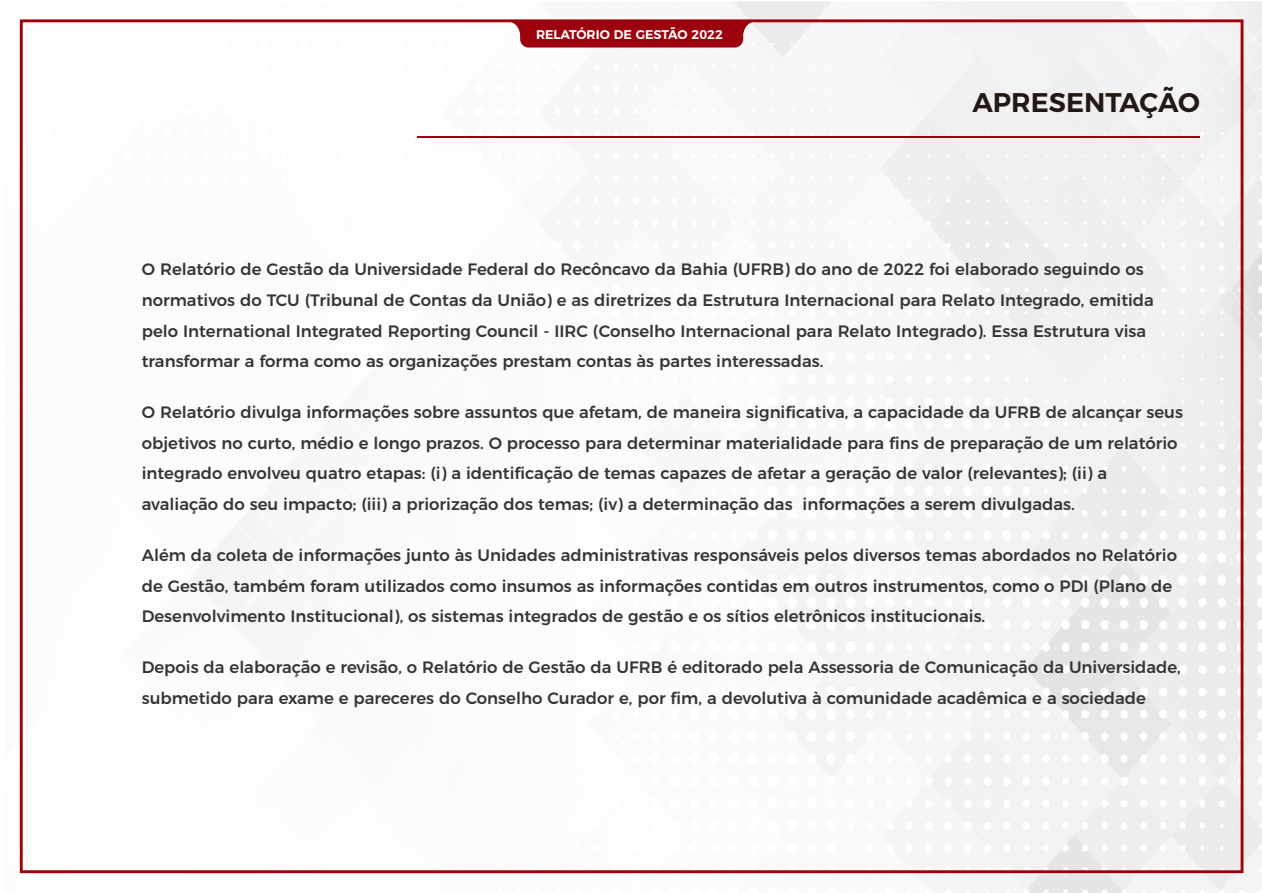
<style>
.page{position:relative;width:1262px;height:893px;background:#fff}
.page>*{position:absolute;margin:0;border:0;box-sizing:border-box;transform-origin:0 0}
.t1{font:600 27px "Montserrat";color:#231814}
.t2{font:500 16.5px/30.6px "Montserrat";color:#373435}
.t3{font:600 12.6px "Montserrat";color:#fff}
</style>
<div class="page">
<img style="left:19px;top:1px;width:1243px;height:892px">
<svg style="left:506px;top:21px;width:251px;height:27px;background:#a61e29"></svg>
<hr style="left:417px;top:136px;width:782px;height:2px;background:#9c020e">
<p class="t3" style="left:536px;top:27px;width:188px">RELATÓRIO DE GESTÃO 2022</p>
<h1 class="t1" style="left:972px;top:86px;width:229px">APRESENTAÇÃO</h1>
<p class="t2" style="left:142px;top:254px;width:1013px">O Relatório de Gestão da Universidade Federal do Recôncavo da Bahia (UFRB) do ano de 2022 foi elaborado seguindo os normativos do TCU (Tribunal de Contas da União) e as diretrizes da Estrutura Internacional para Relato Integrado, emitida pelo International Integrated Reporting Council - IIRC (Conselho Internacional para Relato Integrado). Essa Estrutura visa transformar a forma como as organizações prestam contas às partes interessadas.</p>
<p class="t2" style="left:142px;top:397px;width:1042px">O Relatório divulga informações sobre assuntos que afetam, de maneira significativa, a capacidade da UFRB de alcançar seus objetivos no curto, médio e longo prazos. O processo para determinar materialidade para fins de preparação de um relatório integrado envolveu quatro etapas: (i) a identificação de temas capazes de afetar a geração de valor (relevantes); (ii) a avaliação do seu impacto; (iii) a priorização dos temas; (iv) a determinação das informações a serem divulgadas.</p>
<p class="t2" style="left:142px;top:539px;width:1036px">Além da coleta de informações junto às Unidades administrativas responsáveis pelos diversos temas abordados no Relatório de Gestão, também foram utilizados como insumos as informações contidas em outros instrumentos, como o PDI (Plano de<br>Desenvolvimento Institucional), os sistemas integrados de gestão e os sítios eletrônicos institucionais.</p>
<p class="t2" style="left:142px;top:652px;width:1040px">Depois da elaboração e revisão, o Relatório de Gestão da UFRB é editorado pela Assessoria de Comunicação da Universidade, submetido para exame e pareceres do Conselho Curador e, por fim, a devolutiva à comunidade acadêmica e a sociedade</p>
</div>
